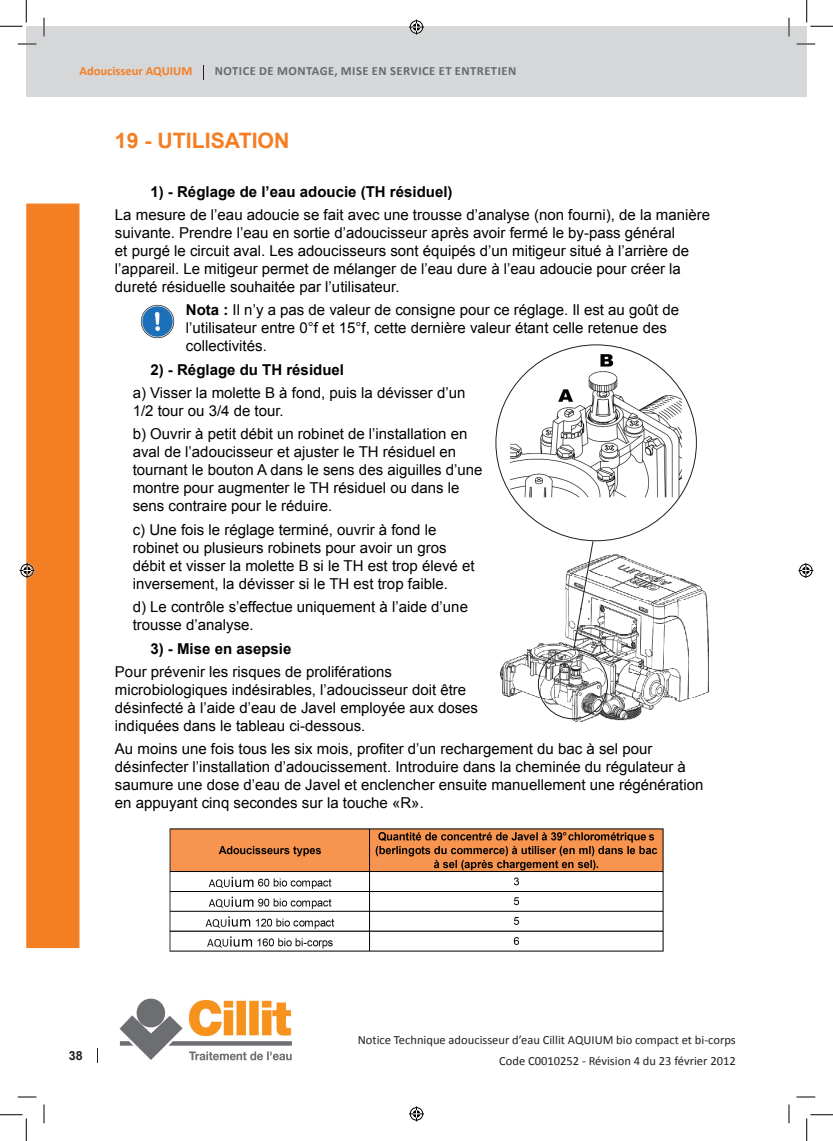
<style>
.page{position:relative;width:833px;height:1141px;background:#fff}
.page>*{position:absolute;margin:0;border:0;box-sizing:border-box;transform-origin:0 0}
.t1{font:700 21.25px "Arial";color:#f47e23}
.t2{font:15px/18px "Arial";color:#000}
.t3{font:700 15px "Arial";color:#000}
.t4{font:12.5px/21.2px "Calibri";color:#231f20;text-align:right}
.t5{font:700 12.5px "Calibri";letter-spacing:.04em;color:#656970}
.t6{font:700 12.5px "Calibri";color:#f47e23}
.t7{font:700 12.5px "Arial";color:#231f20}
.s1{font-weight:700}
</style>
<div class="page">
<div style="left:26px;top:26px;width:780px;height:71px;background:#d6d7d9"></div>
<div style="left:26px;top:203px;width:53px;height:745px;background:#f47e23;border:1px solid #f47e23"></div>
<img style="left:119px;top:998px;width:173px;height:63px">
<svg style="left:97px;top:1048px;width:1px;height:14px"></svg>
<svg style="left:203px;top:65px;width:1px;height:14px"></svg>
<img style="left:499px;top:554px;width:210px;height:168px">
<img style="left:505px;top:345px;width:181px;height:156px">
<div style="left:537px;top:649px;width:70px;height:70px;border:1px solid #231f20;border-radius:50%"></div>
<svg style="left:572px;top:540px;width:21px;height:110px"></svg>
<img style="left:140px;top:304px;width:34px;height:34px">
<img style="left:170px;top:828px;width:492px;height:123px">
<svg style="left:18px;top:43px;width:18px;height:2px"></svg>
<svg style="left:796px;top:43px;width:18px;height:2px"></svg>
<svg style="left:18px;top:1096px;width:18px;height:1px"></svg>
<svg style="left:796px;top:1096px;width:18px;height:1px"></svg>
<svg style="left:43px;top:18px;width:2px;height:18px"></svg>
<svg style="left:43px;top:1104px;width:2px;height:19px"></svg>
<svg style="left:788px;top:18px;width:1px;height:18px"></svg>
<svg style="left:788px;top:1104px;width:1px;height:19px"></svg>
<svg style="left:0;top:0;width:27px;height:27px"></svg>
<svg style="left:0;top:1114px;width:27px;height:26px"></svg>
<svg style="left:806px;top:0;width:26px;height:27px"></svg>
<svg style="left:806px;top:1114px;width:26px;height:26px"></svg>
<svg style="left:409px;top:20px;width:15px;height:15px"></svg>
<svg style="left:409px;top:1106px;width:15px;height:15px"></svg>
<svg style="left:20px;top:563px;width:15px;height:15px"></svg>
<svg style="left:798px;top:563px;width:14px;height:15px"></svg>
<p class="t6" style="left:79px;top:62px;width:114px">ADOUCISSEUR AQUIUM</p>
<p class="t5" style="left:215px;top:62px;width:301px">NOTICE DE MONTAGE, MISE EN SERVICE ET ENTRETIEN</p>
<h1 class="t1" style="left:115px;top:126px;width:56px">19 - utilisation</h1>
<p class="t3" style="left:150px;top:181px;width:303px">1) - Réglage de l’eau adoucie (TH résiduel)</p>
<p class="t2" style="left:115px;top:206px;width:596px">La mesure de l’eau adoucie se fait avec une trousse d’analyse (non fourni), de la manière suivante. Prendre l’eau en sortie d’adoucisseur après avoir fermé le by-pass général<br>et purgé le circuit aval. Les adoucisseurs sont équipés d’un mitigeur situé à l’arrière de l’appareil. Le mitigeur permet de mélanger de l’eau dure à l’eau adoucie pour créer la dureté résiduelle souhaitée par l’utilisateur.</p>
<p class="t2" style="left:186px;top:301px;width:494px"><span class="s1">Nota :</span> Il n’y a pas de valeur de consigne pour ce réglage. Il est au goût de l’utilisateur entre 0°f et 15°f, cette dernière valeur étant celle retenue des collectivités.</p>
<p class="t3" style="left:150px;top:359px;width:195px">2) - Réglage du TH résiduel</p>
<p class="t2" style="left:133px;top:384px;width:334px">a) Visser la molette B à fond, puis la dévisser d’un<br>1/2 tour ou 3/4 de tour.</p>
<p class="t2" style="left:133px;top:425px;width:351px">b) Ouvrir à petit débit un robinet de l’installation en aval de l’adoucisseur et ajuster le TH résiduel en tournant le bouton A dans le sens des aiguilles d’une montre pour augmenter le TH résiduel ou dans le sens contraire pour le réduire.</p>
<p class="t2" style="left:133px;top:520px;width:343px">c) Une fois le réglage terminé, ouvrir à fond le robinet ou plusieurs robinets pour avoir un gros débit et visser la molette B si le TH est trop élevé et inversement, la dévisser si le TH est trop faible.</p>
<p class="t2" style="left:133px;top:598px;width:336px">d) Le contrôle s’effectue uniquement à l’aide d’une trousse d’analyse.</p>
<p class="t3" style="left:150px;top:638px;width:142px">3) - Mise en asepsie</p>
<p class="t2" style="left:115px;top:662px;width:364px">Pour prévenir les risques de proliférations microbiologiques indésirables, l’adoucisseur doit être désinfecté à l’aide d’eau de Javel employée aux doses indiquées dans le tableau ci-dessous.</p>
<p class="t2" style="left:115px;top:740px;width:589px">Au moins une fois tous les six mois, profiter d’un rechargement du bac à sel pour désinfecter l’installation d’adoucissement. Introduire dans la cheminée du régulateur à saumure une dose d’eau de Javel et enclencher ensuite manuellement une régénération en appuyant cinq secondes sur la touche «R».</p>
<p class="t7" style="left:69px;top:1047px;width:15px">38</p>
<p class="t4" style="left:357px;top:1029px;width:226px">Notice Technique adoucisseur d’eau Cillit AQUIUM</p>
<p class="t4" style="left:499px;top:1029px;width:238px">bio compact et bi-corps<br>Code C0010252 - Révision 4 du 23 février 2012</p>
</div>
